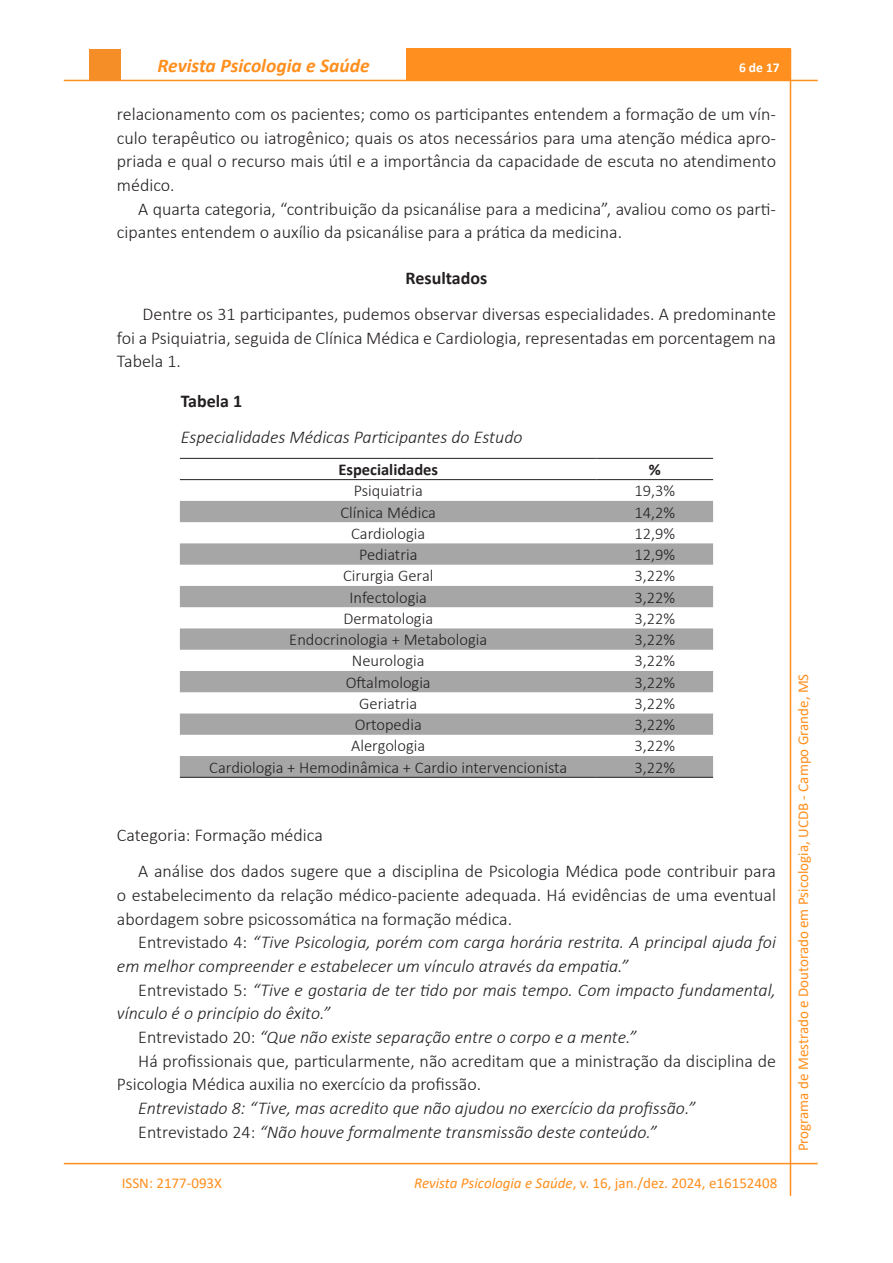
<style>
.page{position:relative;width:893px;height:1263px;background:#fff}
.page>*{position:absolute;margin:0;border:0;box-sizing:border-box;transform-origin:0 0}
.t1{font:italic 700 19.5px "Calibri";color:#ff8f1e}
.Corpo_do_texto{font:300 18px/23.7px "Calibri";color:#231f20;text-align:justify}
.Corpo_do_texto-2{font:italic 300 18px/23.7px "Calibri";color:#231f20}
.Tabela2{font:italic 300 18px "Calibri";color:#231f20}
.Subtítulo2{font:300 18px "Calibri";color:#231f20}
.Subtítulo1{font:700 18px "Calibri";color:#231f20}
.Tabela1{font:700 18px "Calibri";color:#231f20}
.t2{font:300 16.5px "Calibri";color:#231f20}
.t3{font:700 16.5px "Calibri";color:#231f20}
.t4{font:15px "Calibri";color:#ff8f1e}
.t5{font:700 13.5px "Calibri";color:#fff}
.s1{color:#fff}
.s2{font-style:normal}
.s3{font-style:italic}
</style>
<div class="page">
<div style="left:406px;top:49px;width:384px;height:32px;background:#ff8f1e"></div>
<hr style="left:64px;top:80px;width:754px;height:1px;background:#ff8f1e">
<hr style="left:790px;top:49px;width:1px;height:1147px;background:#ff8f1e">
<hr style="left:64px;top:1163px;width:754px;height:1px;background:#ff8f1e">
<div style="left:89px;top:49px;width:32px;height:31px;background:#f68e27"></div>
<svg style="left:180px;top:501px;width:533px;height:276px;fill:#a6a6a6"></svg>
<hr style="left:180px;top:458px;width:417px;height:1px;background:#231f20">
<hr style="left:597px;top:458px;width:116px;height:1px;background:#231f20">
<hr style="left:180px;top:479px;width:417px;height:1px;background:#231f20">
<hr style="left:597px;top:479px;width:116px;height:1px;background:#231f20">
<hr style="left:180px;top:777px;width:417px;height:1px;background:#231f20">
<hr style="left:597px;top:777px;width:116px;height:1px;background:#231f20">
<p class="t1" style="left:158px;top:52px;width:219px">Revista Psicologia e Saúde<span class="s1">.</span></p>
<p class="t5" style="left:739px;top:58px;width:42px">6 de 17</p>
<p class="Corpo_do_texto" style="left:117px;top:102px;width:661px">relacionamento com os pacientes; como os participantes entendem a formação de um vín&shy;culo terapêutico ou iatrogênico; quais os atos necessários para uma atenção médica apro&shy;priada e qual o recurso mais útil e a importância da capacidade de escuta no atendimento médico.</p>
<p class="Corpo_do_texto" style="left:117px;top:197px;width:661px;text-indent:21px">A quarta categoria, “contribuição da psicanálise para a medicina”, avaliou como os parti&shy;cipantes entendem o auxílio da psicanálise para a prática da medicina.</p>
<p class="Subtítulo1" style="left:406px;top:265px;width:83px">Resultados</p>
<p class="Corpo_do_texto" style="left:117px;top:302px;width:661px;text-indent:26px">Dentre os 31 participantes, pudemos observar diversas especialidades. A predominante foi a Psiquiatria, seguida de Clínica Médica e Cardiologia, representadas em porcentagem na Tabela 1.</p>
<p class="Tabela1" style="left:181px;top:388px;width:63px">Tabela 1</p>
<p class="Tabela2" style="left:181px;top:426px;width:343px">Especialidades Médicas Participantes do Estudo</p>
<p class="t3" style="left:338px;top:458px;width:101px">Especialidades</p>
<p class="t3" style="left:649px;top:458px;width:14px">%</p>
<p class="t2" style="left:354px;top:480px;width:71px">Psiquiatria</p>
<p class="t2" style="left:634px;top:480px;width:42px">19,3%</p>
<p class="t2" style="left:340px;top:502px;width:97px">Clínica Médica</p>
<p class="t2" style="left:634px;top:502px;width:42px">14,2%</p>
<p class="t2" style="left:351px;top:523px;width:76px">Cardiologia</p>
<p class="t2" style="left:634px;top:523px;width:42px">12,9%</p>
<p class="t2" style="left:359px;top:544px;width:60px">Pediatria</p>
<p class="t2" style="left:634px;top:544px;width:42px">12,9%</p>
<p class="t2" style="left:343px;top:566px;width:92px">Cirurgia Geral</p>
<p class="t2" style="left:634px;top:566px;width:42px">3,22%</p>
<p class="t2" style="left:350px;top:587px;width:79px">Infectologia</p>
<p class="t2" style="left:634px;top:587px;width:42px">3,22%</p>
<p class="t2" style="left:343px;top:608px;width:91px">Dermatologia</p>
<p class="t2" style="left:634px;top:608px;width:42px">3,22%</p>
<p class="t2" style="left:289px;top:629px;width:199px">Endocrinologia + Metabologia</p>
<p class="t2" style="left:634px;top:629px;width:42px">3,22%</p>
<p class="t2" style="left:352px;top:651px;width:74px">Neurologia</p>
<p class="t2" style="left:634px;top:651px;width:42px">3,22%</p>
<p class="t2" style="left:346px;top:672px;width:86px">Oftalmologia</p>
<p class="t2" style="left:634px;top:672px;width:42px">3,22%</p>
<p class="t2" style="left:359px;top:693px;width:59px">Geriatria</p>
<p class="t2" style="left:634px;top:693px;width:42px">3,22%</p>
<p class="t2" style="left:355px;top:714px;width:69px">Ortopedia</p>
<p class="t2" style="left:634px;top:714px;width:42px">3,22%</p>
<p class="t2" style="left:351px;top:736px;width:76px">Alergologia</p>
<p class="t2" style="left:634px;top:736px;width:42px">3,22%</p>
<p class="t2" style="left:209px;top:757px;width:359px">Cardiologia + Hemodinâmica + Cardio intervencionista</p>
<p class="t2" style="left:634px;top:757px;width:42px">3,22%</p>
<p class="Subtítulo2" style="left:117px;top:823px;width:207px">Categoria: Formação médica</p>
<p class="Corpo_do_texto" style="left:117px;top:859px;width:661px;text-indent:21px">A análise dos dados sugere que a disciplina de Psicologia Médica pode contribuir para o estabelecimento da relação médico-paciente adequada. Há evidências de uma eventual abordagem sobre psicossomática na formação médica.</p>
<p class="Corpo_do_texto-2" style="left:117px;top:930px;width:661px;text-indent:21px"><span class="s2">Entrevistado 4:</span> “Tive Psicologia, porém com carga horária restrita. A principal ajuda foi em melhor compreender e estabelecer um vínculo através da empatia.”</p>
<p class="Corpo_do_texto-2" style="left:117px;top:978px;width:661px;text-indent:21px"><span class="s2">Entrevistado 5:</span> “Tive e gostaria de ter tido por mais tempo. Com impacto fundamental, vínculo é o princípio do êxito.”</p>
<p class="Corpo_do_texto-2" style="left:138px;top:1025px;width:500px"><span class="s2">Entrevistado 20:</span> “Que não existe separação entre o corpo e a mente.”</p>
<p class="Corpo_do_texto" style="left:117px;top:1049px;width:661px;text-indent:21px">Há profissionais que, particularmente, não acreditam que a ministração da disciplina de<br>Psicologia Médica auxilia no exercício da profissão.</p>
<p class="Corpo_do_texto-2" style="left:138px;top:1096px;width:559px">Entrevistado 8: “Tive, mas acredito que não ajudou no exercício da profissão.”</p>
<p class="Corpo_do_texto-2" style="left:138px;top:1120px;width:520px"><span class="s2">Entrevistado 24:</span> “Não houve formalmente transmissão deste conteúdo.”</p>
<p class="t4" style="left:122px;top:1173px;width:102px">ISSN: 2177-093X</p>
<p class="t4" style="left:414px;top:1173px;width:365px"><span class="s3">Revista Psicologia e Saúde</span>, v. 16, jan./dez. 2024, e16152408</p>
<p class="t4" style="left:793px;top:1151px;width:479px;rotate:-90deg">Programa de Mestrado e Doutorado em Psicologia, UCDB - Campo Grande, MS</p>
</div>
